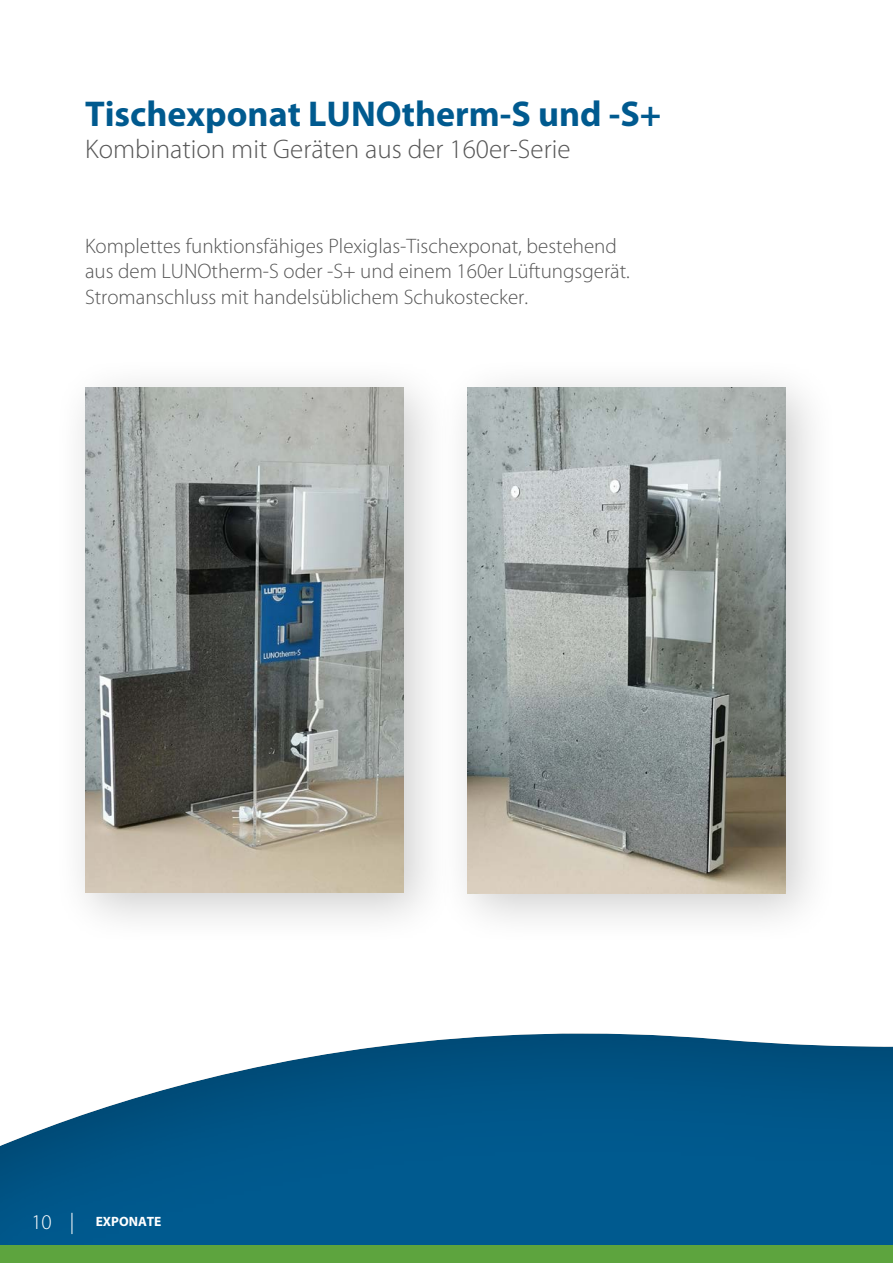
<style>
.page{position:relative;width:893px;height:1263px;background:#fff}
.page>*{position:absolute;margin:0;border:0;box-sizing:border-box;transform-origin:0 0}
.t1{font:700 36px "Myriad Pro";color:#005a8f}
.t2{font:300 27px "Myriad Pro";color:#565656}
.t3{font:300 21px/25.2px "Myriad Pro";color:#565656}
.t4{font:300 21px "Myriad Pro";color:#fff}
.t5{font:700 13.5px "Myriad Pro";color:#fff}
</style>
<div class="page">
<div style="left:0;top:816px;width:893px;height:447px;background:#000;opacity:.3"></div>
<div style="left:0;top:1246px;width:893px;height:17px;background:#5da43e"></div>
<div style="left:52px;top:355px;width:405px;height:592px;background:#000;opacity:.2"></div>
<img style="left:85px;top:388px;width:318px;height:505px">
<div style="left:435px;top:355px;width:404px;height:592px;background:#000;opacity:.2"></div>
<img style="left:468px;top:388px;width:318px;height:505px">
<svg style="left:72px;top:1213px;width:1px;height:21px"></svg>
<h1 class="t1" style="left:85px;top:90px;width:578px">Tischexponat LUNOtherm-S und -S+</h1>
<p class="t2" style="left:85px;top:134px;width:487px">Kombination mit Geräten aus der 160er-Serie</p>
<p class="t3" style="left:85px;top:234px;width:546px">Komplettes funktionsfähiges Plexiglas-Tischexponat, bestehend aus dem LUNOtherm-S oder -S+ und einem 160er Lüftungsgerät.<br>Stromanschluss mit handelsüblichem Schukostecker.</p>
<p class="t4" style="left:31px;top:1210px;width:22px">10</p>
<p class="t5" style="left:96px;top:1213px;width:67px">EXPONATE</p>
</div>
